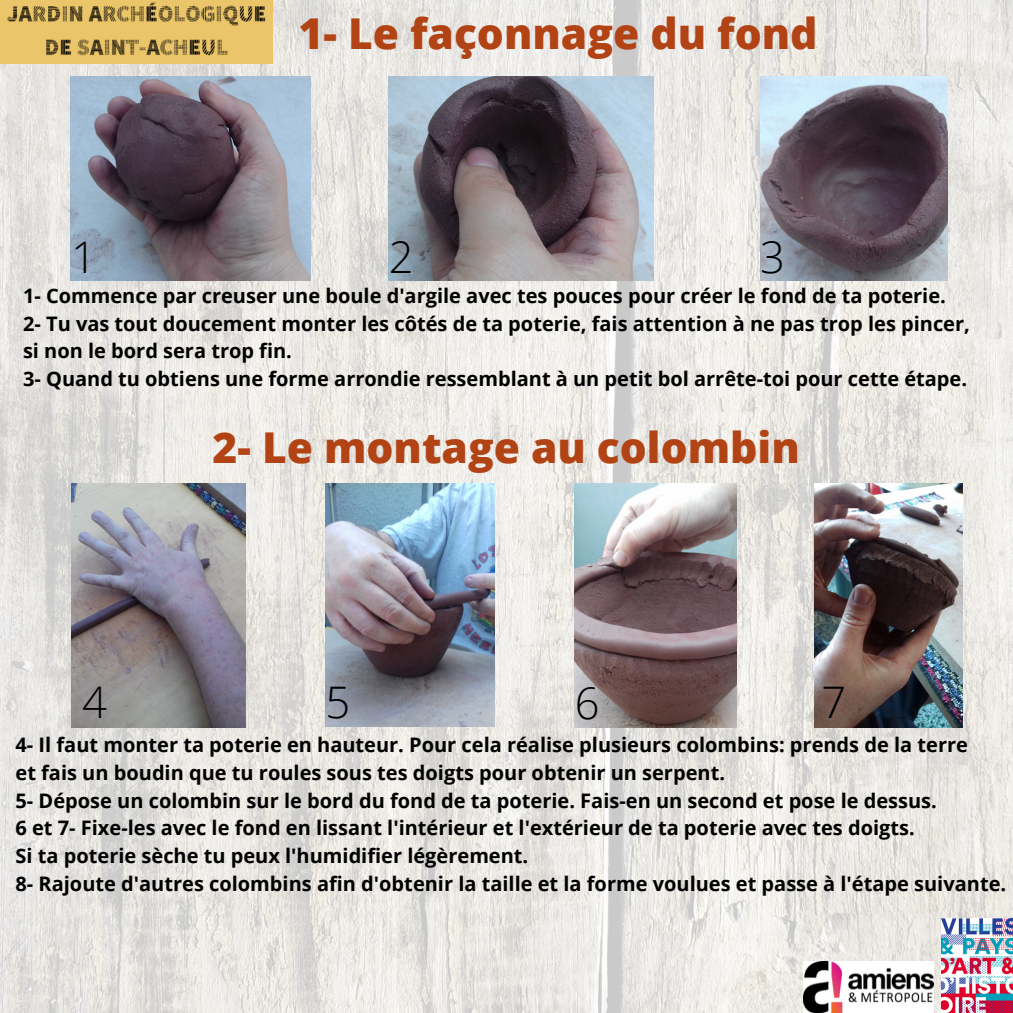
<style>
.page{position:relative;width:1013px;height:1013px;background:#fff}
.page>*{position:absolute;margin:0;border:0;box-sizing:border-box;transform-origin:0 0}
.t1{font:300 43.5px "Open Sans";color:#000}
.t2{font:800 42.5px "Open Sans";color:#b24314}
.t3{font:700 20px/27.6px "Open Sans";color:#000}
</style>
<div class="page">
<img style="left:0;top:0;width:1012px;height:1012px">
<img style="left:71px;top:76px;width:240px;height:205px">
<img style="left:389px;top:76px;width:264px;height:205px">
<img style="left:814px;top:483px;width:148px;height:244px">
<img style="left:574px;top:483px;width:163px;height:244px">
<img style="left:325px;top:483px;width:169px;height:244px">
<img style="left:71px;top:483px;width:174px;height:244px">
<img style="left:0;top:0;width:273px;height:64px">
<img style="left:941px;top:918px;width:71px;height:94px">
<img style="left:803px;top:961px;width:130px;height:51px">
<img style="left:760px;top:76px;width:187px;height:205px">
<h2 class="t2" style="left:299px;top:3px;width:520px">1- Le façonnage du fond</h2>
<h1 class="t1" style="left:71px;top:226px;width:26px">1</h1>
<h1 class="t1" style="left:389px;top:226px;width:26px">2</h1>
<h1 class="t1" style="left:760px;top:226px;width:26px">3</h1>
<p class="t3" style="left:23px;top:281px;width:948px">1- Commence par creuser une boule d'argile avec tes pouces pour créer le fond de ta poterie.<br>2- Tu vas tout doucement monter les côtés de ta poterie, fais attention à ne pas trop les pincer, si non le bord sera trop fin.<br>3- Quand tu obtiens une forme arrondie ressemblant à un petit bol arrête-toi pour cette étape.</p>
<h2 class="t2" style="left:213px;top:418px;width:588px">2- Le montage au colombin</h2>
<h1 class="t1" style="left:82px;top:672px;width:26px">4</h1>
<h1 class="t1" style="left:325px;top:672px;width:26px">5</h1>
<h1 class="t1" style="left:574px;top:672px;width:26px">6</h1>
<h1 class="t1" style="left:821px;top:672px;width:26px">7</h1>
<p class="t3" style="left:16px;top:730px;width:992px">4- Il faut monter ta poterie en hauteur. Pour cela réalise plusieurs colombins: prends de la terre<br>et fais un boudin que tu roules sous tes doigts pour obtenir un serpent.<br>5- Dépose un colombin sur le bord du fond de ta poterie. Fais-en un second et pose le dessus.<br>6 et 7- Fixe-les avec le fond en lissant l'intérieur et l'extérieur de ta poterie avec tes doigts.<br>Si ta poterie sèche tu peux l'humidifier légèrement.<br>8- Rajoute d'autres colombins afin d'obtenir la taille et la forme voulues et passe à l'étape suivante.</p>
</div>
